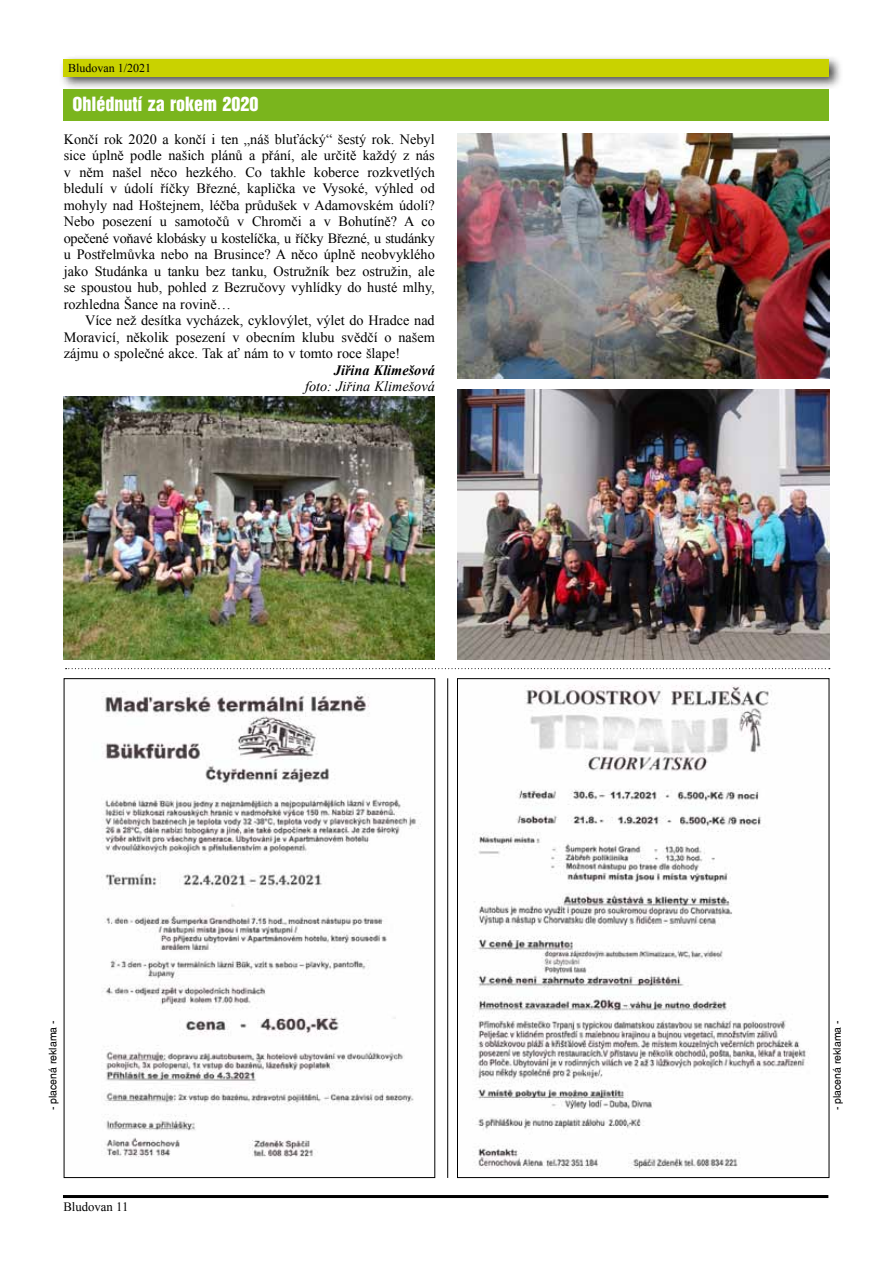
<style>
.page{position:relative;width:893px;height:1263px;background:#fff}
.page>*{position:absolute;margin:0;border:0;box-sizing:border-box;transform-origin:0 0}
.t1{font:18px "Switzerland Inserat CE";color:#fff}
.t2{font:14.25px/16.5px "Times New Roman";color:#000;text-align:justify}
.t3{font:italic 14.25px "Times New Roman";color:#000}
.t4{font:italic 700 14.25px "Times New Roman";color:#000}
.t5{font:12.75px "Times New Roman";color:#000}
.t6{font:12px "Times New Roman";color:#000}
.t7{font:10.5px "Switzerland CE";color:#000}
</style>
<div class="page">
<hr style="left:63px;top:1195px;width:765px;height:3px;background:#000">
<div style="left:59px;top:54px;width:784px;height:36px;background:#000;opacity:.7"></div>
<div style="left:64px;top:59px;width:765px;height:18px;background:#c9d200"></div>
<div style="left:64px;top:89px;width:765px;height:32px;background:#7ab51d"></div>
<img style="left:457px;top:134px;width:372px;height:245px">
<img style="left:64px;top:397px;width:371px;height:263px">
<img style="left:457px;top:389px;width:372px;height:271px">
<img style="left:102px;top:691px;width:319px;height:466px">
<img style="left:472px;top:685px;width:337px;height:484px">
<svg style="left:66px;top:668px;width:764px;height:1px"></svg>
<hr style="left:447px;top:678px;width:1px;height:500px;background:#000">
<p class="t6" style="left:68px;top:59px;width:85px">Bludovan 1/2021</p>
<p class="t1" style="left:72px;top:93px;width:188px">Ohlédnutí za rokem 2020</p>
<p class="t2" style="left:64px;top:130px;width:373px">Končí rok 2020 a končí i ten „náš bluťácký“ šestý rok. Nebyl sice úplně podle našich plánů a přání, ale určitě každý z nás v něm našel něco hezkého. Co takhle koberce rozkvetlých bledulí v údolí říčky Březné, kaplička ve Vysoké, výhled od mohyly nad Hoštejnem, léčba průdušek v Adamovském údolí?<br>Nebo posezení u samotočů v Chromči a v Bohutíně? A co opečené voňavé klobásky u kostelíčka, u říčky Březné, u studánky u Postřelmůvka nebo na Brusince? A něco úplně neobvyklého jako Studánka u tanku bez tanku, Ostružník bez ostružin, ale se spoustou hub, pohled z Bezručovy vyhlídky do husté mlhy, rozhledna Šance na rovině…</p>
<p class="t2" style="left:64px;top:312px;width:372px;text-indent:21px">Více než desítka vycházek, cyklovýlet, výlet do Hradce nad Moravicí, několik posezení v obecním klubu svědčí o našem zájmu o společné akce. Tak ať nám to v tomto roce šlape!</p>
<p class="t4" style="left:334px;top:360px;width:102px">Jiřina Klimešová</p>
<p class="t3" style="left:305px;top:377px;width:131px">foto: Jiřina Klimešová</p>
<p class="t7" style="left:47px;top:1110px;width:91px;rotate:-90deg">- placená reklama -</p>
<p class="t7" style="left:831px;top:1110px;width:91px;rotate:-90deg">- placená reklama -</p>
<p class="t5" style="left:63px;top:1197px;width:67px">Bludovan 11</p>
</div>
